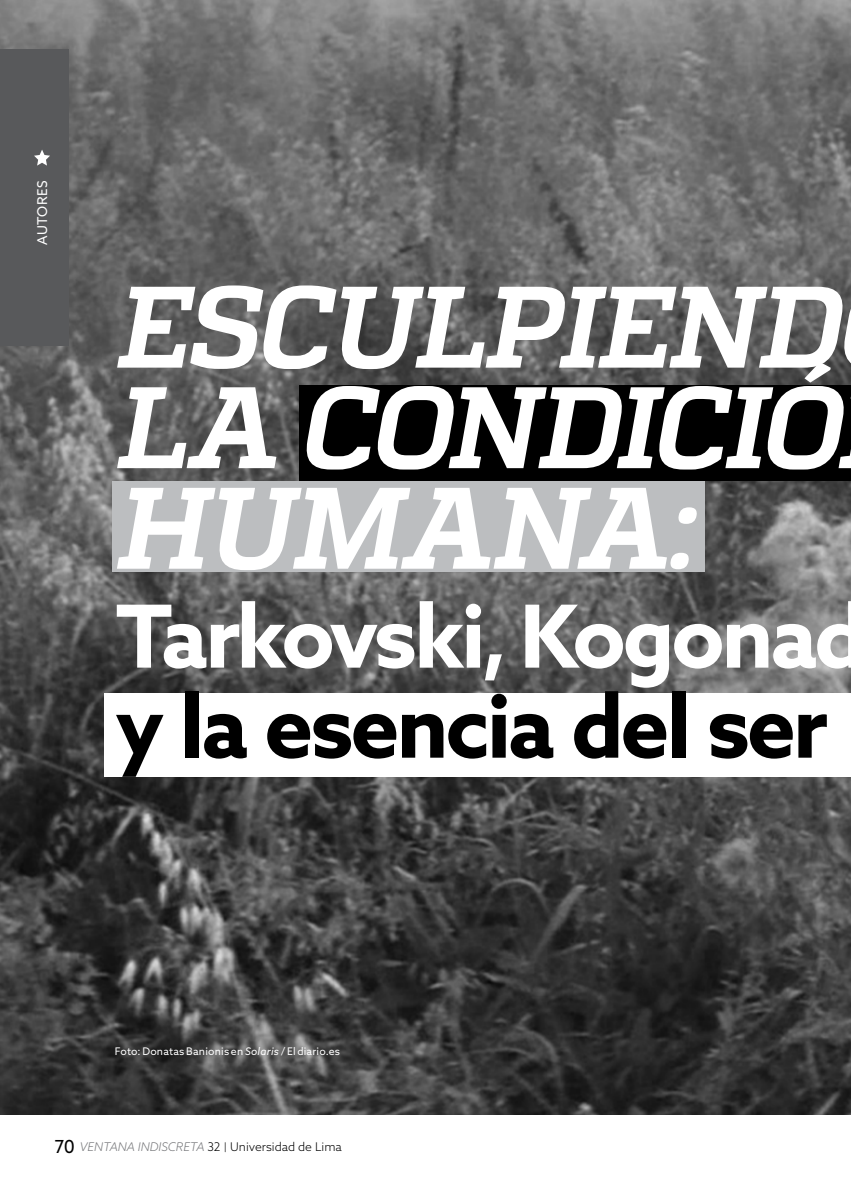
<style>
.page{position:relative;width:851px;height:1191px;background:#fff}
.page>*{position:absolute;margin:0;border:0;box-sizing:border-box;transform-origin:0 0}
.t1{font:italic 700 115.5px/100.5px "Quadon";color:#fff;text-align:justify}
.t2{font:700 87px "Azo Sans";letter-spacing:-.04em;color:#fff}
.t3{font:700 87px "Azo Sans";letter-spacing:-.035em;color:#000}
.t4{font:13.5px "Azo Sans";letter-spacing:.035em;color:#fff}
.t5{font:300 12px "Azo Sans";color:#000}
.t6{font:10.5px "Azo Sans";letter-spacing:.02em;color:#fff}
.s1{font-style:italic}
.s2{font-weight:400;font-size:18px}
.s3{font-style:italic;color:#77787b}
.s4{font-size:9.6px}
</style>
<div class="page">
<img style="left:0;top:0;width:850px;height:1114px">
<div style="left:0;top:49px;width:68px;height:296px;background:#58595b"></div>
<svg style="left:34px;top:150px;width:16px;height:16px"></svg>
<div style="left:300px;top:385px;width:550px;height:96px;background:#000"></div>
<div style="left:113px;top:481px;width:592px;height:90px;background:#bcbec0"></div>
<div style="left:104px;top:694px;width:746px;height:83px;background:#fff"></div>
<p class="t4" style="left:34px;top:245px;width:66px;rotate:-90deg">AUTORES</p>
<h1 class="t1" style="left:113px;top:278px;width:751px">ESCULPIEND LA CONDICIÓ HUMANA:</h1>
<h2 class="t2" style="left:115px;top:579px;width:752px">Tarkovski, Kogonad</h2>
<h2 class="t3" style="left:115px;top:669px;width:713px">y la esencia del ser</h2>
<p class="t6" style="left:115px;top:1044px;width:227px">Foto: Donatas Banionis en <span class="s1">Solaris</span> / El diario.es</p>
<p class="t5" style="left:55px;top:1139px;width:289px"><span class="s2">70</span> <span class="s3">VENTANA INDISCRETA</span> 32 <span class="s4">|</span> Universidad de Lima</p>
</div>
